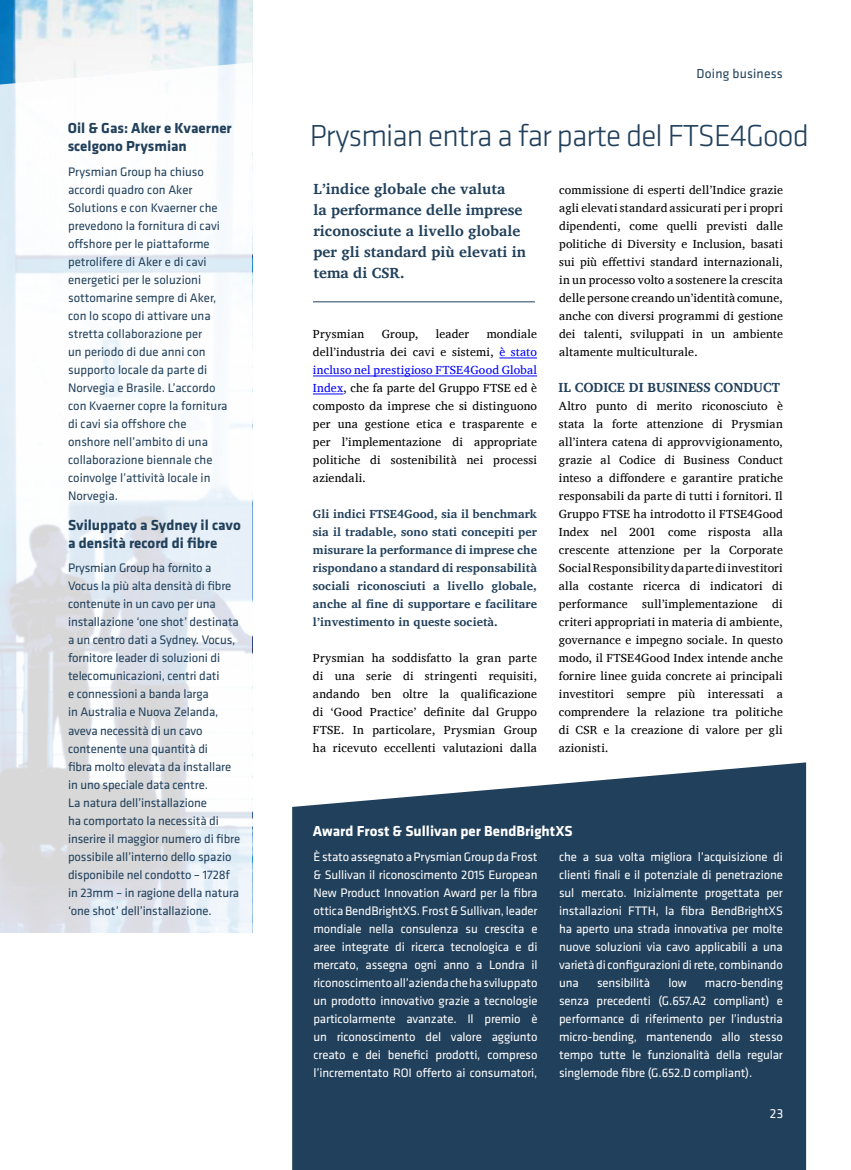
<style>
.page{position:relative;width:851px;height:1170px;background:#fff}
.page>*{position:absolute;margin:0;border:0;box-sizing:border-box;transform-origin:0 0}
.t1{font:300 31.5px "Klavika";letter-spacing:-.03em;color:#21405b}
.t2{font:700 15px/21px "Charis SIL";color:#21405b}
.t3{font:700 15px/18px "Klavika";color:#21405b}
.t4{font:700 15px "Klavika";color:#fff}
.t5{font:700 13.5px "Charis SIL";color:#21405b}
.t6{font:13.5px "Klavika";letter-spacing:.015em;color:#21405b}
.t7{font:13.5px "Klavika";color:#fff}
.t8{font:12.75px/18px "Klavika";letter-spacing:-.01em;color:#21405b}
.t9{font:12.75px/18px "Klavika";letter-spacing:-.01em;color:#fff;text-align:justify}
.t10{font:12px/18px "Charis SIL";letter-spacing:.015em;color:#000;text-align:justify}
.t11{font:700 12px/18px "Charis SIL";color:#21405b;text-align:justify}
.s1{color:#00f}
</style>
<div class="page">
<img style="left:0;top:0;width:252px;height:62px">
<svg style="left:0;top:62px;width:252px;height:871px;fill:#f6fafc"></svg>
<div style="left:292px;top:762px;width:514px;height:407px;background:#21405b"></div>
<hr style="left:499px;top:357px;width:38px;height:1px;background:#00f">
<hr style="left:313px;top:375px;width:224px;height:1px;background:#00f">
<hr style="left:313px;top:393px;width:30px;height:1px;background:#00f">
<hr style="left:313px;top:301px;width:222px;height:1px;background:#21405b">
<p class="t3" style="left:68px;top:119px;width:165px">Oil &amp; Gas: Aker e Kvaerner scelgono Prysmian</p>
<p class="t8" style="left:68px;top:162px;width:161px">Prysmian Group ha chiuso accordi quadro con Aker<br>Solutions e con Kvaerner che prevedono la fornitura di cavi offshore per le piattaforme petrolifere di Aker e di cavi energetici per le soluzioni sottomarine sempre di Aker, con lo scopo di attivare una stretta collaborazione per<br>un periodo di due anni con supporto locale da parte di<br>Norvegia e Brasile. L’accordo con Kvaerner copre la fornitura di cavi sia offshore che onshore nell’ambito di una collaborazione biennale che coinvolge l’attività locale in<br>Norvegia.</p>
<p class="t3" style="left:68px;top:515px;width:174px">Sviluppato a Sydney il cavo a densità record di fibre</p>
<p class="t8" style="left:68px;top:558px;width:174px">Prysmian Group ha fornito a<br>Vocus la più alta densità di fibre contenute in un cavo per una installazione ‘one shot’ destinata a un centro dati a Sydney. Vocus, fornitore leader di soluzioni di telecomunicazioni, centri dati<br>e connessioni a banda larga<br>in Australia e Nuova Zelanda, aveva necessità di un cavo contenente una quantità di<br>fibra molto elevata da installare in uno speciale data centre.<br>La natura dell’installazione<br>ha comportato la necessità di inserire il maggior numero di fibre possibile all’interno dello spazio disponibile nel condotto – 1728f in 23mm – in ragione della natura ‘one shot’ dell’installazione.</p>
<p class="t6" style="left:696px;top:65px;width:88px">Doing business</p>
<h1 class="t1" style="left:310px;top:116px;width:500px">Prysmian entra a far parte del FTSE4Good</h1>
<p class="t2" style="left:313px;top:178px;width:214px">L’indice globale che valuta<br>la performance delle imprese riconosciute a livello globale per gli standard più elevati in tema di CSR.</p>
<p class="t10" style="left:313px;top:325px;width:225px;text-indent:174px">mondiale dell’industria dei cavi e sistemi, <span class="s1">è stato incluso nel prestigioso FTSE4Good Global Index</span>, che fa parte del Gruppo FTSE ed è composto da imprese che si distinguono per una gestione etica e trasparente e per l’implementazione di appropriate politiche di sostenibilità nei processi aziendali.</p>
<p class="t11" style="left:313px;top:505px;width:225px">Gli indici FTSE4Good, sia il benchmark sia il tradable, sono stati concepiti per misurare la performance di imprese che rispondano a standard di responsabilità sociali riconosciuti a livello globale, anche al fine di supportare e facilitare l’investimento in queste società.</p>
<p class="t10" style="left:313px;top:649px;width:225px">Prysmian ha soddisfatto la gran parte di una serie di stringenti requisiti, andando ben oltre la qualificazione di ‘Good Practice’ definite dal Gruppo FTSE. In particolare, Prysmian Group ha ricevuto eccellenti valutazioni dalla</p>
<p class="t10" style="left:313px;top:325px;width:53px">Prysmian</p>
<p class="t10" style="left:382px;top:325px;width:38px">Group,</p>
<p class="t10" style="left:436px;top:325px;width:35px">leader</p>
<p class="t10" style="left:559px;top:181px;width:225px">commissione di esperti dell’Indice grazie agli elevati standard assicurati per i propri dipendenti, come quelli previsti dalle politiche di Diversity e Inclusion, basati sui più effettivi standard internazionali, in un processo volto a sostenere la crescita delle persone creando un’identità comune, anche con diversi programmi di gestione dei talenti, sviluppati in un ambiente altamente multiculturale.</p>
<p class="t5" style="left:558px;top:379px;width:223px">IL CODICE DI BUSINESS CONDUCT</p>
<p class="t10" style="left:558px;top:397px;width:225px">Altro punto di merito riconosciuto è stata la forte attenzione di Prysmian all’intera catena di approvvigionamento, grazie al Codice di Business Conduct inteso a diffondere e garantire pratiche responsabili da parte di tutti i fornitori. Il Gruppo FTSE ha introdotto il FTSE4Good Index nel 2001 come risposta alla crescente attenzione per la Corporate Social Responsibility da parte di investitori alla costante ricerca di indicatori di performance sull’implementazione di criteri appropriati in materia di ambiente, governance e impegno sociale. In questo modo, il FTSE4Good Index intende anche fornire linee guida concrete ai principali investitori sempre più interessati a comprendere la relazione tra politiche di CSR e la creazione di valore per gli azionisti.</p>
<p class="t4" style="left:313px;top:819px;width:261px">Award Frost &amp; Sullivan per BendBrightXS</p>
<p class="t9" style="left:313px;top:846px;width:225px">È stato assegnato a Prysmian Group da Frost &amp; Sullivan il riconoscimento 2015 European New Product Innovation Award per la fibra ottica BendBrightXS. Frost &amp; Sullivan, leader mondiale nella consulenza su crescita e aree integrate di ricerca tecnologica e di mercato, assegna ogni anno a Londra il riconoscimento all’azienda che ha sviluppato un prodotto innovativo grazie a tecnologie particolarmente avanzate. Il premio è un riconoscimento del valore aggiunto creato e dei benefici prodotti, compreso l’incrementato ROI offerto ai consumatori,</p>
<p class="t9" style="left:559px;top:846px;width:225px">che a sua volta migliora l’acquisizione di clienti finali e il potenziale di penetrazione sul mercato. Inizialmente progettata per installazioni FTTH, la fibra BendBrightXS ha aperto una strada innovativa per molte nuove soluzioni via cavo applicabili a una varietà di configurazioni di rete, combinando una</p>
<p class="t9" style="left:559px;top:972px;width:225px;text-indent:146px">macro-bending senza precedenti (G.657.A2 compliant) e performance di riferimento per l’industria micro-bending, mantenendo allo stesso tempo tutte le funzionalità della regular singlemode fibre (G.652.D compliant).</p>
<p class="t7" style="left:769px;top:1104px;width:15px">23</p>
<p class="t9" style="left:597px;top:972px;width:54px">sensibilità</p>
<p class="t9" style="left:668px;top:972px;width:20px">low</p>
</div>
